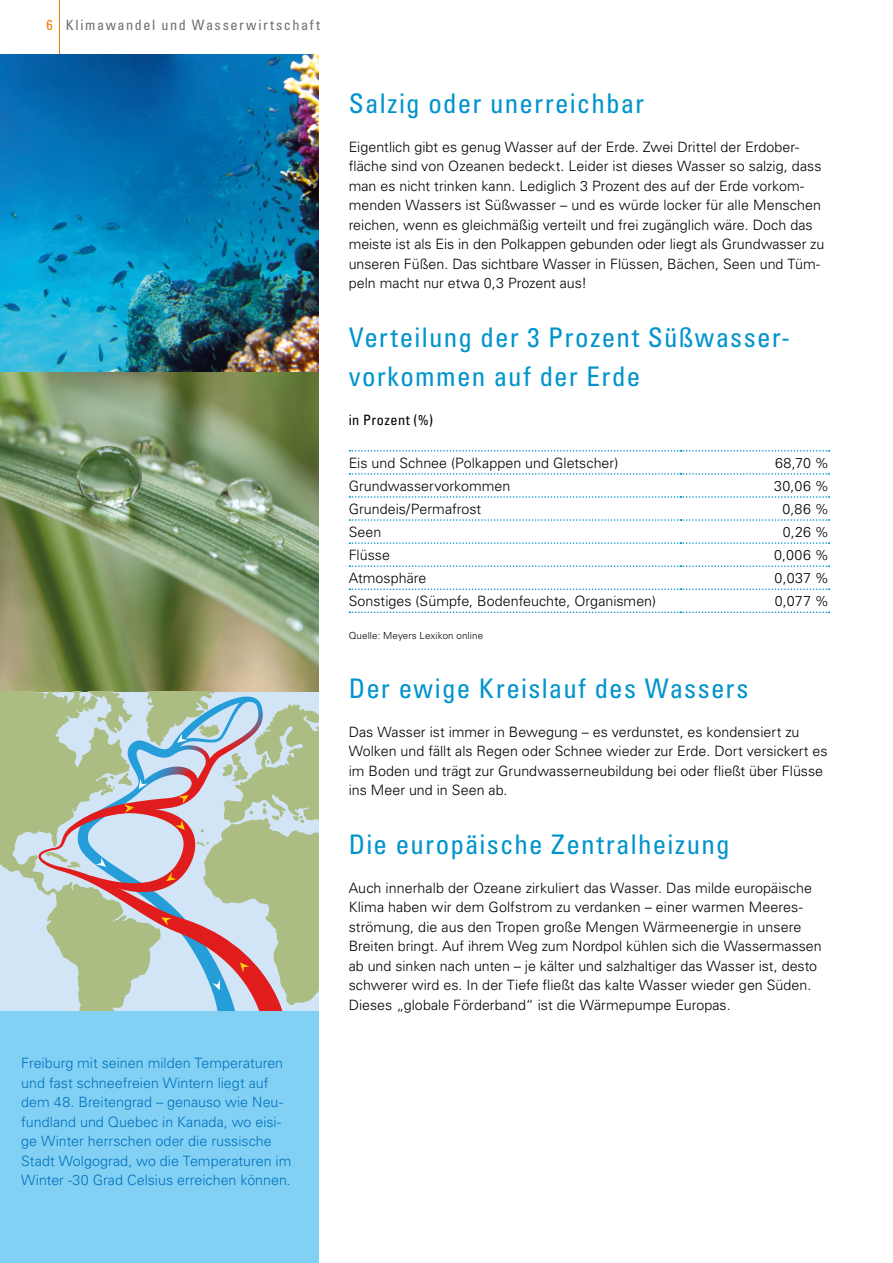
<style>
.page{position:relative;width:893px;height:1263px;background:#fff}
.page>*{position:absolute;margin:0;border:0;box-sizing:border-box;transform-origin:0 0}
.Heft_H3_Headline-18pt{font:condensed 27px/39px "Univers LT Pro";letter-spacing:.045em;color:#0094cd}
.Heft_P_Quelle_Verweis-6_5{font:300 14.25px/19.5px "Univers LT Pro 45";color:#000}
.Heft_P_Fließtext-9_5{font:300 14.25px/19.5px "Univers LT Pro 45";color:#0072bb}
.Heft_P_Tabelle{font:300 14.25px "Univers LT Pro 45";color:#000}
.Heft_H2_Headline_Pagina{font:condensed 14.25px "Univers LT Pro";letter-spacing:.11em;color:#706f6f}
.Heft_P_Grafik{font:condensed 14.25px "Univers LT Pro";letter-spacing:.03em;color:#000}
.Heft_P_Quelle_Verweis-6_5-2{font:300 9.75px "Univers LT Pro 45";letter-spacing:.015em;color:#000}
.s1{color:#ef7d00}
</style>
<div class="page">
<hr style="left:59px;top:0;width:1px;height:54px;background:#ef7d00">
<div style="left:0;top:1011px;width:319px;height:252px;background:#83d0f5"></div>
<svg style="left:349px;top:450px;width:480px;height:2px"></svg>
<svg style="left:349px;top:473px;width:480px;height:2px"></svg>
<svg style="left:349px;top:496px;width:480px;height:2px"></svg>
<svg style="left:349px;top:519px;width:480px;height:2px"></svg>
<svg style="left:349px;top:542px;width:480px;height:2px"></svg>
<svg style="left:349px;top:565px;width:480px;height:2px"></svg>
<svg style="left:349px;top:588px;width:480px;height:2px"></svg>
<svg style="left:349px;top:612px;width:480px;height:1px"></svg>
<img style="left:0;top:54px;width:319px;height:638px">
<svg style="left:0;top:692px;width:37px;height:319px;background:#bed0bb"></svg>
<svg style="left:37px;top:692px;width:282px;height:319px;background:#bac0b2"></svg>
<h2 class="Heft_H2_Headline_Pagina" style="left:46px;top:16px;width:275px"><span class="s1">6</span> Klimawandel und Wasserwirtschaft</h2>
<p class="Heft_P_Fließtext-9_5" style="left:21px;top:1053px;width:272px">Freiburg mit seinen milden Temperaturen und fast schneefreien Wintern liegt auf dem 48. Breitengrad – genauso wie Neu&shy;fundland und Quebec in Kanada, wo eisi&shy;ge Winter herrschen oder die russische Stadt Wolgograd, wo die Temperaturen im Winter -30 Grad Celsius erreichen können.</p>
<h3 class="Heft_H3_Headline-18pt" style="left:349px;top:83px;width:297px">Salzig oder unerreichbar</h3>
<p class="Heft_P_Quelle_Verweis-6_5" style="left:349px;top:137px;width:477px">Eigentlich gibt es genug Wasser auf der Erde. Zwei Drittel der Erdober&shy;fläche sind von Ozeanen bedeckt. Leider ist dieses Wasser so salzig, dass man es nicht trinken kann. Lediglich 3 Prozent des auf der Erde vorkom&shy;menden Wassers ist Süßwasser – und es würde locker für alle Menschen reichen, wenn es gleichmäßig verteilt und frei zugänglich wäre. Doch das meiste ist als Eis in den Polkappen gebunden oder liegt als Grundwasser zu unseren Füßen. Das sichtbare Wasser in Flüssen, Bächen, Seen und Tüm&shy;peln macht nur etwa 0,3 Prozent aus!</p>
<h3 class="Heft_H3_Headline-18pt" style="left:349px;top:317px;width:443px">Verteilung der 3 Prozent Süßwasser&shy;vorkommen auf der Erde</h3>
<p class="Heft_P_Grafik" style="left:349px;top:410px;width:86px">in Prozent (%)</p>
<p class="Heft_P_Tabelle" style="left:349px;top:454px;width:271px">Eis und Schnee (Polkappen und Gletscher)</p>
<p class="Heft_P_Tabelle" style="left:775px;top:454px;width:56px">68,70 %</p>
<p class="Heft_P_Tabelle" style="left:349px;top:477px;width:163px">Grundwasservorkommen</p>
<p class="Heft_P_Tabelle" style="left:774px;top:477px;width:56px">30,06 %</p>
<p class="Heft_P_Tabelle" style="left:349px;top:500px;width:134px">Grundeis/Permafrost</p>
<p class="Heft_P_Tabelle" style="left:782px;top:500px;width:48px">0,86 %</p>
<p class="Heft_P_Tabelle" style="left:349px;top:523px;width:34px">Seen</p>
<p class="Heft_P_Tabelle" style="left:783px;top:523px;width:48px">0,26 %</p>
<p class="Heft_P_Tabelle" style="left:349px;top:546px;width:43px">Flüsse</p>
<p class="Heft_P_Tabelle" style="left:774px;top:546px;width:57px">0,006 %</p>
<p class="Heft_P_Tabelle" style="left:349px;top:569px;width:79px">Atmosphäre</p>
<p class="Heft_P_Tabelle" style="left:775px;top:569px;width:56px">0,037 %</p>
<p class="Heft_P_Tabelle" style="left:349px;top:592px;width:309px">Sonstiges (Sümpfe, Bodenfeuchte, Organismen)</p>
<p class="Heft_P_Tabelle" style="left:775px;top:592px;width:56px">0,077 %</p>
<p class="Heft_P_Quelle_Verweis-6_5-2" style="left:349px;top:630px;width:136px">Quelle: Meyers Lexikon online</p>
<h3 class="Heft_H3_Headline-18pt" style="left:349px;top:668px;width:401px">Der ewige Kreislauf des Wassers</h3>
<p class="Heft_P_Quelle_Verweis-6_5" style="left:349px;top:722px;width:480px">Das Wasser ist immer in Bewegung – es verdunstet, es kondensiert zu Wolken und fällt als Regen oder Schnee wieder zur Erde. Dort versickert es im Boden und trägt zur Grundwasserneubildung bei oder fließt über Flüsse ins Meer und in Seen ab.</p>
<h3 class="Heft_H3_Headline-18pt" style="left:349px;top:824px;width:382px">Die europäische Zentralheizung</h3>
<p class="Heft_P_Quelle_Verweis-6_5" style="left:349px;top:878px;width:474px">Auch innerhalb der Ozeane zirkuliert das Wasser. Das milde europäische Klima haben wir dem Golfstrom zu verdanken – einer warmen Meeres&shy;strömung, die aus den Tropen große Mengen Wärmeenergie in unsere Breiten bringt. Auf ihrem Weg zum Nordpol kühlen sich die Wassermassen ab und sinken nach unten – je kälter und salzhaltiger das Wasser ist, desto schwerer wird es. In der Tiefe fließt das kalte Wasser wieder gen Süden.<br>Dieses „globale Förderband“ ist die Wärmepumpe Europas.</p>
</div>
